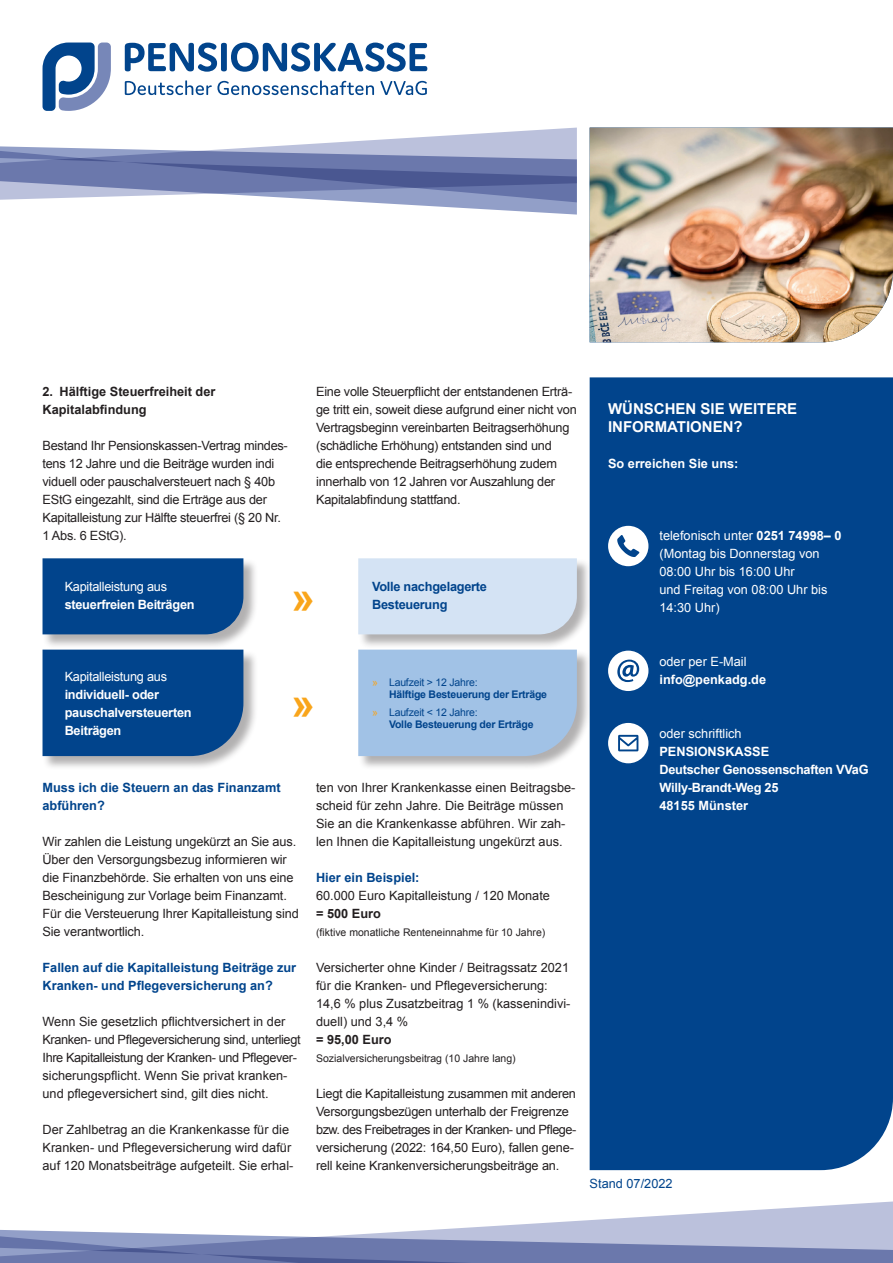
<style>
.page{position:relative;width:893px;height:1263px;background:#fff}
.page>*{position:absolute;margin:0;border:0;box-sizing:border-box;transform-origin:0 0}
.t1{font:700 42px "Arial";color:#f9a51b}
.t2{font:700 15px/18px "Arial";color:#fff}
.t3{font:12.75px/18px "Arial";letter-spacing:-.01em;color:#231f20}
.t4{font:700 12.75px/18px "Arial";letter-spacing:-.02em;color:#fff}
.t5{font:12.75px/18px "Arial";color:#fff}
.t6{font:700 12.75px/18px "Arial";color:#01448c}
.t7{font:700 12.75px/18px "Arial";color:#231f20}
.t8{font:12.75px "Arial";letter-spacing:-.02em;color:#fff}
.t9{font:700 12.75px "Arial";color:#fff}
.t10{font:700 12.75px/18px "Arial";letter-spacing:-.02em;color:#01448c}
.t11{font:12.75px "Arial";color:#01448c}
.t12{font:700 10.5px/12px "Arial";letter-spacing:-.02em;color:#01448c}
.t13{font:10.5px "Arial";color:#231f20}
.s1{font-weight:700}
.s2{font-weight:400;color:#f9a51b}
.s3{font-weight:400}
</style>
<div class="page">
<div style="left:590px;top:377px;width:303px;height:793px;background:#01448c"></div>
<div style="left:608px;top:526px;width:40px;height:40px;background:#fff;border-radius:50%"></div>
<svg style="left:617px;top:535px;width:22px;height:22px"></svg>
<div style="left:608px;top:651px;width:40px;height:40px;background:#fff;border-radius:50%"></div>
<svg style="left:617px;top:660px;width:22px;height:22px"></svg>
<div style="left:608px;top:723px;width:40px;height:40px;background:#fff;border-radius:50%"></div>
<svg style="left:618px;top:735px;width:20px;height:16px"></svg>
<div style="left:43px;top:558px;width:215px;height:91px;background:#231f20;opacity:.35"></div>
<div style="left:43px;top:558px;width:200px;height:76px;background:#01448c"></div>
<div style="left:43px;top:650px;width:215px;height:121px;background:#231f20;opacity:.35"></div>
<div style="left:43px;top:650px;width:200px;height:106px;background:#01448c"></div>
<div style="left:358px;top:650px;width:234px;height:121px;background:#231f20;opacity:.35"></div>
<div style="left:358px;top:650px;width:219px;height:106px;background:#a1c2e6"></div>
<div style="left:358px;top:558px;width:234px;height:91px;background:#231f20;opacity:.35"></div>
<div style="left:358px;top:558px;width:219px;height:76px;background:#d4e3f4"></div>
<img style="left:590px;top:128px;width:303px;height:214px">
<svg style="left:0;top:128px;width:577px;height:87px"></svg>
<svg style="left:125px;top:43px;width:92px;height:29px"></svg>
<div style="left:221px;top:43px;width:6px;height:28px;background:#01448c;border-radius:3px"></div>
<svg style="left:231px;top:43px;width:196px;height:29px"></svg>
<svg style="left:125px;top:80px;width:249px;height:15px"></svg>
<svg style="left:380px;top:81px;width:47px;height:14px"></svg>
<svg style="left:43px;top:43px;width:68px;height:68px"></svg>
<svg style="left:431px;top:1201px;width:462px;height:29px"></svg>
<svg style="left:0;top:1230px;width:893px;height:33px;background:#8994be"></svg>
<p class="t7" style="left:43px;top:383px;width:174px">2. Hälftige Steuerfreiheit der<br>Kapitalabfindung</p>
<p class="t3" style="left:43px;top:437px;width:247px">Bestand Ihr Pensionskassen-Vertrag mindes&shy;tens 12 Jahre und die Beiträge wurden indi viduell oder pauschalversteuert nach § 40b EStG eingezahlt, sind die Erträge aus der Kapitalleistung zur Hälfte steuerfrei (§ 20 Nr.<br>1 Abs. 6 EStG).</p>
<p class="t3" style="left:316px;top:383px;width:262px">Eine volle Steuerpflicht der entstandenen Erträ&shy;ge tritt ein, soweit diese aufgrund einer nicht von Vertragsbeginn vereinbarten Beitragserhöhung (schädliche Erhöhung) entstanden sind und<br>die entsprechende Beitragserhöhung zudem innerhalb von 12 Jahren vor Auszahlung der Kapitalabfindung stattfand.</p>
<p class="t8" style="left:65px;top:578px;width:104px">Kapitalleistung aus</p>
<p class="t4" style="left:65px;top:596px;width:131px">steuerfreien Beiträgen</p>
<h1 class="t1" style="left:292px;top:569px;width:25px">»</h1>
<p class="t10" style="left:372px;top:578px;width:116px">Volle nachgelagerte<br>Besteuerung</p>
<p class="t2" style="left:608px;top:400px;width:191px">WÜNSCHEN SIE WEITERE<br>INFORMATIONEN?</p>
<p class="t9" style="left:608px;top:455px;width:132px">So erreichen Sie uns:</p>
<p class="t5" style="left:659px;top:527px;width:184px">telefonisch unter <span class="s1">0251 74998– 0 </span>(Montag bis Donnerstag von<br>08:00 Uhr bis 16:00 Uhr<br>und Freitag von 08:00 Uhr bis<br>14:30 Uhr)</p>
<p class="t8" style="left:65px;top:668px;width:104px">Kapitalleistung aus</p>
<p class="t4" style="left:65px;top:685px;width:128px">individuell- oder pauschalversteuerten<br>Beiträgen</p>
<h1 class="t1" style="left:292px;top:676px;width:25px">»</h1>
<p class="t12" style="left:389px;top:676px;width:160px;text-indent:-17px"><span class="s2">»</span> <span class="s3">Laufzeit &gt; 12 Jahre:<br></span>Hälftige Besteuerung der Erträge</p>
<p class="t12" style="left:389px;top:706px;width:146px;text-indent:-17px"><span class="s2">»</span> <span class="s3">Laufzeit &lt; 12 Jahre:<br></span>Volle Besteuerung der Erträge</p>
<p class="t6" style="left:43px;top:779px;width:240px">Muss ich die Steuern an das Finanzamt abführen?</p>
<p class="t3" style="left:43px;top:833px;width:258px">Wir zahlen die Leistung ungekürzt an Sie aus.<br>Über den Versorgungsbezug informieren wir die Finanzbehörde. Sie erhalten von uns eine Bescheinigung zur Vorlage beim Finanzamt.<br>Für die Versteuerung Ihrer Kapitalleistung sind Sie verantwortlich.</p>
<p class="t6" style="left:43px;top:959px;width:255px">Fallen auf die Kapitalleistung Beiträge zur<br>Kranken- und Pflegeversicherung an?</p>
<p class="t3" style="left:43px;top:1013px;width:260px">Wenn Sie gesetzlich pflichtversichert in der Kranken- und Pflegeversicherung sind, unterliegt Ihre Kapitalleistung der Kranken- und Pflegever&shy;sicherungspflicht. Wenn Sie privat kranken&shy;und pflegeversichert sind, gilt dies nicht.</p>
<p class="t3" style="left:43px;top:1121px;width:252px">Der Zahlbetrag an die Krankenkasse für die<br>Kranken- und Pflegeversicherung wird dafür auf 120 Monatsbeiträge aufgeteilt. Sie erhal-</p>
<p class="t3" style="left:316px;top:779px;width:261px">ten von Ihrer Krankenkasse einen Beitragsbe&shy;scheid für zehn Jahre. Die Beiträge müssen Sie an die Krankenkasse abführen. Wir zah&shy;len Ihnen die Kapitalleistung ungekürzt aus.</p>
<p class="t6" style="left:316px;top:869px;width:105px">Hier ein Beispiel:</p>
<p class="t3" style="left:316px;top:887px;width:235px">60.000 Euro Kapitalleistung / 120 Monate</p>
<p class="t7" style="left:316px;top:905px;width:66px">= 500 Euro</p>
<p class="t13" style="left:316px;top:925px;width:231px">(fiktive monatliche Renteneinnahme für 10 Jahre)</p>
<p class="t3" style="left:316px;top:959px;width:256px">Versicherter ohne Kinder / Beitragssatz 2021 für die Kranken- und Pflegeversicherung:<br>14,6 % plus Zusatzbeitrag 1 % (kassenindivi&shy;duell) und 3,4 %</p>
<p class="t7" style="left:316px;top:1031px;width:77px">= 95,00 Euro</p>
<p class="t13" style="left:316px;top:1051px;width:201px">Sozialversicherungsbeitrag (10 Jahre lang)</p>
<p class="t3" style="left:316px;top:1085px;width:262px">Liegt die Kapitalleistung zusammen mit anderen Versorgungsbezügen unterhalb der Freigrenze bzw. des Freibetrages in der Kranken- und Pflege&shy;versicherung (2022: 164,50 Euro), fallen gene&shy;rell keine Krankenversicherungsbeiträge an.</p>
<p class="t5" style="left:659px;top:653px;width:89px">oder per E-Mail</p>
<p class="t9" style="left:659px;top:671px;width:108px">info@penkadg.de</p>
<p class="t5" style="left:659px;top:725px;width:84px">oder schriftlich</p>
<p class="t4" style="left:659px;top:743px;width:211px">PENSIONSKASSE<br>Deutscher Genossenschaften VVaG<br>Willy-Brandt-Weg 25<br>48155 Münster</p>
<p class="t11" style="left:590px;top:1175px;width:84px">Stand 07/2022</p>
</div>
